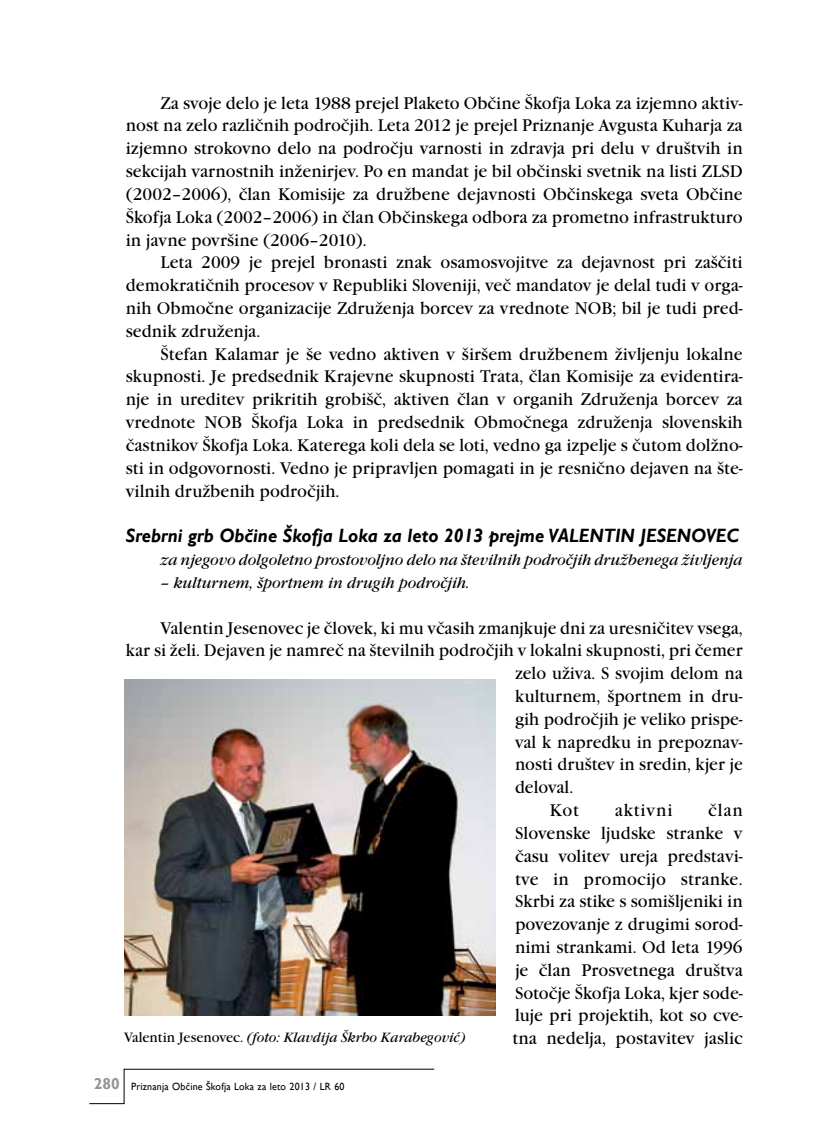
<style>
.page{position:relative;width:819px;height:1141px;background:#fff}
.page>*{position:absolute;margin:0;border:0;box-sizing:border-box;transform-origin:0 0}
.t1{font:italic 700 19.25px "Gill Sans";color:#000;scale:.95 1}
.t2{font:17.5px/22.8px "Garamond Itc TEE";color:#000;text-align:justify;scale:.95 1}
.t3{font:17.5px "Garamond Itc TEE";color:#000;scale:.94 1}
.t4{font:17.5px "Garamond Itc TEE";letter-spacing:.05em;color:#000;scale:.95 1}
.t5{font:italic 15.75px "Garamond Itc TEE";color:#000;scale:.95 1}
.t6{font:italic 14px "Garamond Itc TEE";color:#000;scale:.95 1}
.t7{font:10.5px "Gill Sans";letter-spacing:.02em;color:#000;scale:.95 1}
.s1{font-style:normal}
.s2{font-weight:700;font-size:15.75px;color:#939598}
</style>
<div class="page">
<svg style="left:89px;top:1069px;width:345px;height:35px"></svg>
<img style="left:124px;top:680px;width:371px;height:335px">
<p class="t2" style="left:126px;top:92px;width:651px;text-indent:35px">Za svoje delo je leta 1988 prejel Plaketo Občine Škofja Loka za izjemno aktiv&shy;nost na zelo različnih področjih. Leta 2012 je prejel Priznanje Avgusta Kuharja za izjemno strokovno delo na področju varnosti in zdravja pri delu v društvih in sekcijah varnostnih inženirjev. Po en mandat je bil občinski svetnik na listi ZLSD (2002–2006), član Komisije za družbene dejavnosti Občinskega sveta Občine Škofja Loka (2002–2006) in član Občinskega odbora za prometno infrastrukturo in javne površine (2006–2010).</p>
<p class="t2" style="left:126px;top:251px;width:651px;text-indent:35px">Leta 2009 je prejel bronasti znak osamosvojitve za dejavnost pri zaščiti demokratičnih procesov v Republiki Sloveniji, več mandatov je delal tudi v orga&shy;nih Območne organizacije Združenja borcev za vrednote NOB; bil je tudi pred&shy;sednik združenja.</p>
<p class="t2" style="left:126px;top:343px;width:651px;text-indent:35px">Štefan Kalamar je še vedno aktiven v širšem družbenem življenju lokalne skupnosti. Je predsednik Krajevne skupnosti Trata, član Komisije za evidentira&shy;nje in ureditev prikritih grobišč, aktiven član v organih Združenja borcev za vrednote NOB Škofja Loka in predsednik Območnega združenja slovenskih častnikov Škofja Loka. Katerega koli dela se loti, vedno ga izpelje s čutom dolžno&shy;sti in odgovornosti. Vedno je pripravljen pomagati in je resnično dejaven na šte&shy;vilnih družbenih področjih.</p>
<p class="t1" style="left:126px;top:525px;width:647px">Srebrni grb Občine Škofja Loka za leto 2013 prejme VALENTIN JESENOVEC</p>
<p class="t5" style="left:160px;top:551px;width:614px">za njegovo dolgoletno prostovoljno delo na številnih področjih družbenega življenja</p>
<p class="t5" style="left:160px;top:574px;width:327px">– kulturnem, športnem in drugih področjih.</p>
<p class="t3" style="left:160px;top:618px;width:621px">Valentin Jesenovec je človek, ki mu včasih zmanjkuje dni za uresničitev vsega,</p>
<p class="t3" style="left:126px;top:641px;width:657px">kar si želi. Dejaven je namreč na številnih področjih v lokalni skupnosti, pri čemer</p>
<p class="t3" style="left:515px;top:663px;width:244px">zelo uživa. S svojim delom na</p>
<p class="t3" style="left:515px;top:686px;width:244px">kulturnem, športnem in dru-</p>
<p class="t3" style="left:515px;top:709px;width:244px">gih področjih je veliko prispe-</p>
<p class="t3" style="left:515px;top:732px;width:244px">val k napredku in prepoznav-</p>
<p class="t3" style="left:515px;top:755px;width:244px">nosti društev in sredin, kjer je</p>
<p class="t3" style="left:515px;top:778px;width:63px">deloval.</p>
<p class="t2" style="left:549px;top:799px;width:32px">Kot</p>
<p class="t4" style="left:614px;top:800px;width:62px">aktivni</p>
<p class="t2" style="left:515px;top:799px;width:241px;text-indent:193px">član Slovenske ljudske stranke v času volitev ureja predstavi&shy;tve in promocijo stranke.<br>Skrbi za stike s somišljeniki in povezovanje z drugimi sorod&shy;nimi strankami. Od leta 1996 je član Prosvetnega društva Sotočje Škofja Loka, kjer sode&shy;luje pri projektih, kot so cve-</p>
<p class="t6" style="left:124px;top:1030px;width:361px"><span class="s1">Valentin Jesenovec.</span> (foto: Klavdija Škrbo Karabegović)</p>
<p class="t2" style="left:512px;top:1027px;width:244px">tna nedelja, postavitev jaslic</p>
<p class="t7" style="left:94px;top:1080px;width:265px"><span class="s2">280</span> Priznanja Občine Škofja Loka za leto 2013 / LR 60</p>
</div>
